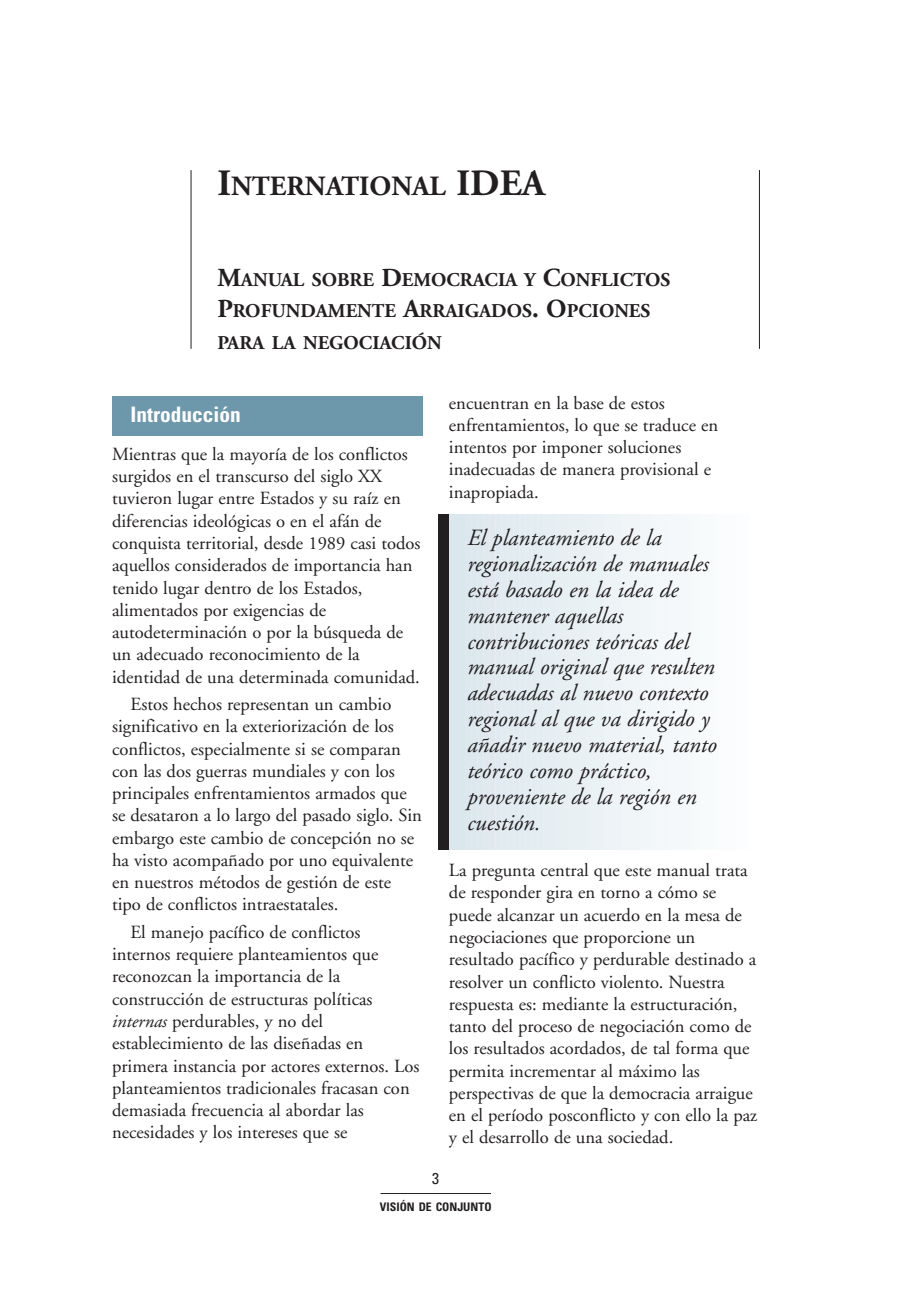
<style>
.page{position:relative;width:907px;height:1309px;background:#fff}
.page>*{position:absolute;margin:0;border:0;box-sizing:border-box;transform-origin:0 0}
.t1{font:700 27.82px "Adobe Garamond";color:#231f20}
.t2{font:italic 23.1px/25.9px "Adobe Garamond";color:#231f20}
.t3{font:700 condensed 21.35px "Universe";color:#fff}
.t4{font:700 19.43px/31.2px "Adobe Garamond";color:#231f20}
.t5{font:18.55px/22.2px "Adobe Garamond";color:#231f20}
.t6{font:15.75px "Univers Condensed";color:#231f20}
.t7{font:700 condensed 11.9px "Universe";color:#231f20}
.s1{font-size:37.1px}
.s2{font-size:25.9px}
.s3{font-style:italic}
</style>
<div class="page">
<hr style="left:449px;top:514px;width:4px;height:336px;background:#dae7ed">
<div style="left:452px;top:514px;width:7px;height:336px;background:#dae7ed"></div>
<div style="left:459px;top:514px;width:6px;height:336px;background:#dae7ed"></div>
<div style="left:465px;top:514px;width:6px;height:336px;background:#dce8ee"></div>
<div style="left:471px;top:514px;width:6px;height:336px;background:#dce8ee"></div>
<div style="left:477px;top:514px;width:6px;height:336px;background:#dde9ef"></div>
<div style="left:483px;top:514px;width:6px;height:336px;background:#e1e9ef"></div>
<div style="left:489px;top:514px;width:6px;height:336px;background:#e1e9ef"></div>
<div style="left:495px;top:514px;width:6px;height:336px;background:#e1eaf0"></div>
<div style="left:501px;top:514px;width:6px;height:336px;background:#e2ebf0"></div>
<div style="left:507px;top:514px;width:6px;height:336px;background:#e2ebf0"></div>
<div style="left:513px;top:514px;width:6px;height:336px;background:#e1ebf1"></div>
<div style="left:519px;top:514px;width:6px;height:336px;background:#e2ecf1"></div>
<div style="left:525px;top:514px;width:6px;height:336px;background:#e3edf1"></div>
<div style="left:531px;top:514px;width:6px;height:336px;background:#e3edf1"></div>
<div style="left:537px;top:514px;width:6px;height:336px;background:#e4edf2"></div>
<div style="left:543px;top:514px;width:6px;height:336px;background:#e5eef2"></div>
<div style="left:549px;top:514px;width:6px;height:336px;background:#e5eef2"></div>
<div style="left:555px;top:514px;width:7px;height:336px;background:#e7eff3"></div>
<div style="left:561px;top:514px;width:7px;height:336px;background:#e7eff3"></div>
<div style="left:567px;top:514px;width:7px;height:336px;background:#e8f0f3"></div>
<div style="left:573px;top:514px;width:7px;height:336px;background:#e9f0f4"></div>
<div style="left:579px;top:514px;width:7px;height:336px;background:#e9f0f4"></div>
<div style="left:585px;top:514px;width:7px;height:336px;background:#eaf1f4"></div>
<div style="left:591px;top:514px;width:7px;height:336px;background:#ebf2f5"></div>
<div style="left:597px;top:514px;width:7px;height:336px;background:#ebf2f5"></div>
<div style="left:603px;top:514px;width:7px;height:336px;background:#edf3f6"></div>
<div style="left:609px;top:514px;width:7px;height:336px;background:#edf3f6"></div>
<div style="left:615px;top:514px;width:7px;height:336px;background:#edf3f6"></div>
<div style="left:622px;top:514px;width:6px;height:336px;background:#eff4f7"></div>
<div style="left:628px;top:514px;width:6px;height:336px;background:#eff4f7"></div>
<div style="left:634px;top:514px;width:6px;height:336px;background:#eff4f7"></div>
<div style="left:640px;top:514px;width:6px;height:336px;background:#f1f6f8"></div>
<div style="left:646px;top:514px;width:6px;height:336px;background:#f1f6f8"></div>
<div style="left:652px;top:514px;width:6px;height:336px;background:#f2f7f9"></div>
<div style="left:658px;top:514px;width:6px;height:336px;background:#f3f7f9"></div>
<div style="left:664px;top:514px;width:6px;height:336px;background:#f3f7f9"></div>
<div style="left:670px;top:514px;width:6px;height:336px;background:#f4f8fa"></div>
<div style="left:676px;top:514px;width:6px;height:336px;background:#f5f8fa"></div>
<div style="left:682px;top:514px;width:6px;height:336px;background:#f5f8fa"></div>
<div style="left:688px;top:514px;width:6px;height:336px;background:#f6f9fb"></div>
<div style="left:694px;top:514px;width:6px;height:336px;background:#f7fafb"></div>
<div style="left:700px;top:514px;width:6px;height:336px;background:#f8fbfc"></div>
<div style="left:706px;top:514px;width:6px;height:336px;background:#f8fbfc"></div>
<div style="left:712px;top:514px;width:6px;height:336px;background:#f9fbfc"></div>
<div style="left:718px;top:514px;width:7px;height:336px;background:#fafcfd"></div>
<div style="left:724px;top:514px;width:7px;height:336px;background:#fafcfd"></div>
<div style="left:438px;top:514px;width:11px;height:336px;background:#231f20"></div>
<hr style="left:380px;top:1193px;width:111px;height:1px;background:#231f20">
<hr style="left:758px;top:170px;width:1px;height:179px;background:#231f20">
<hr style="left:190px;top:170px;width:1px;height:179px;background:#231f20">
<div style="left:112px;top:396px;width:310px;height:39px;background:#6d98ac"></div>
<h1 class="t1" style="left:217px;top:175px;width:329px"><span class="s1">I</span>NTERNATIONAL <span class="s1">IDEA</span></h1>
<p class="t4" style="left:217px;top:266px;width:454px"><span class="s2">M</span>ANUAL SOBRE <span class="s2">D</span>EMOCRACIA Y <span class="s2">C</span>ONFLICTOS<br><span class="s2">P</span>ROFUNDAMENTE <span class="s2">A</span>RRAIGADOS<span class="s2">. O</span>PCIONES<br>PARA LA NEGOCIACIÓN</p>
<p class="t3" style="left:130px;top:406px;width:112px">Introducción</p>
<p class="t5" style="left:112px;top:445px;width:310px">Mientras que la mayoría de los conflictos surgidos en el transcurso del siglo XX tuvieron lugar entre Estados y su raíz en diferencias ideológicas o en el afán de conquista territorial, desde 1989 casi todos aquellos considerados de importancia han tenido lugar dentro de los Estados, alimentados por exigencias de autodeterminación o por la búsqueda de un adecuado reconocimiento de la identidad de una determinada comunidad.</p>
<p class="t5" style="left:112px;top:695px;width:311px;text-indent:18px">Estos hechos representan un cambio significativo en la exteriorización de los conflictos, especialmente si se comparan con las dos guerras mundiales y con los principales enfrentamientos armados que se desataron a lo largo del pasado siglo. Sin embargo este cambio de concepción no se ha visto acompañado por uno equivalente en nuestros métodos de gestión de este tipo de conflictos intraestatales.</p>
<p class="t5" style="left:112px;top:923px;width:309px;text-indent:18px">El manejo pacífico de conflictos internos requiere planteamientos que reconozcan la importancia de la construcción de estructuras políticas <span class="s3">internas</span> perdurables, y no del establecimiento de las diseñadas en primera instancia por actores externos. Los planteamientos tradicionales fracasan con demasiada frecuencia al abordar las necesidades y los intereses que se</p>
<p class="t5" style="left:449px;top:393px;width:271px">encuentran en la base de estos enfrentamientos, lo que se traduce en intentos por imponer soluciones inadecuadas de manera provisional e inapropiada.</p>
<p class="t2" style="left:467px;top:526px;width:251px">El planteamiento de la regionalización de manuales está basado en la idea de mantener aquellas contribuciones teóricas del manual original que resulten adecuadas al nuevo contexto regional al que va dirigido y añadir nuevo material, tanto teórico como práctico, proveniente de la región en cuestión.</p>
<p class="t5" style="left:449px;top:861px;width:310px">La pregunta central que este manual trata de responder gira en torno a cómo se puede alcanzar un acuerdo en la mesa de negociaciones que proporcione un resultado pacífico y perdurable destinado a resolver un conflicto violento. Nuestra respuesta es: mediante la estructuración, tanto del proceso de negociación como de los resultados acordados, de tal forma que permita incrementar al máximo las perspectivas de que la democracia arraigue en el período posconflicto y con ello la paz y el desarrollo de una sociedad.</p>
<p class="t6" style="left:432px;top:1173px;width:9px">3</p>
<p class="t7" style="left:380px;top:1203px;width:113px">VISIÓN DE CONJUNTO</p>
</div>
